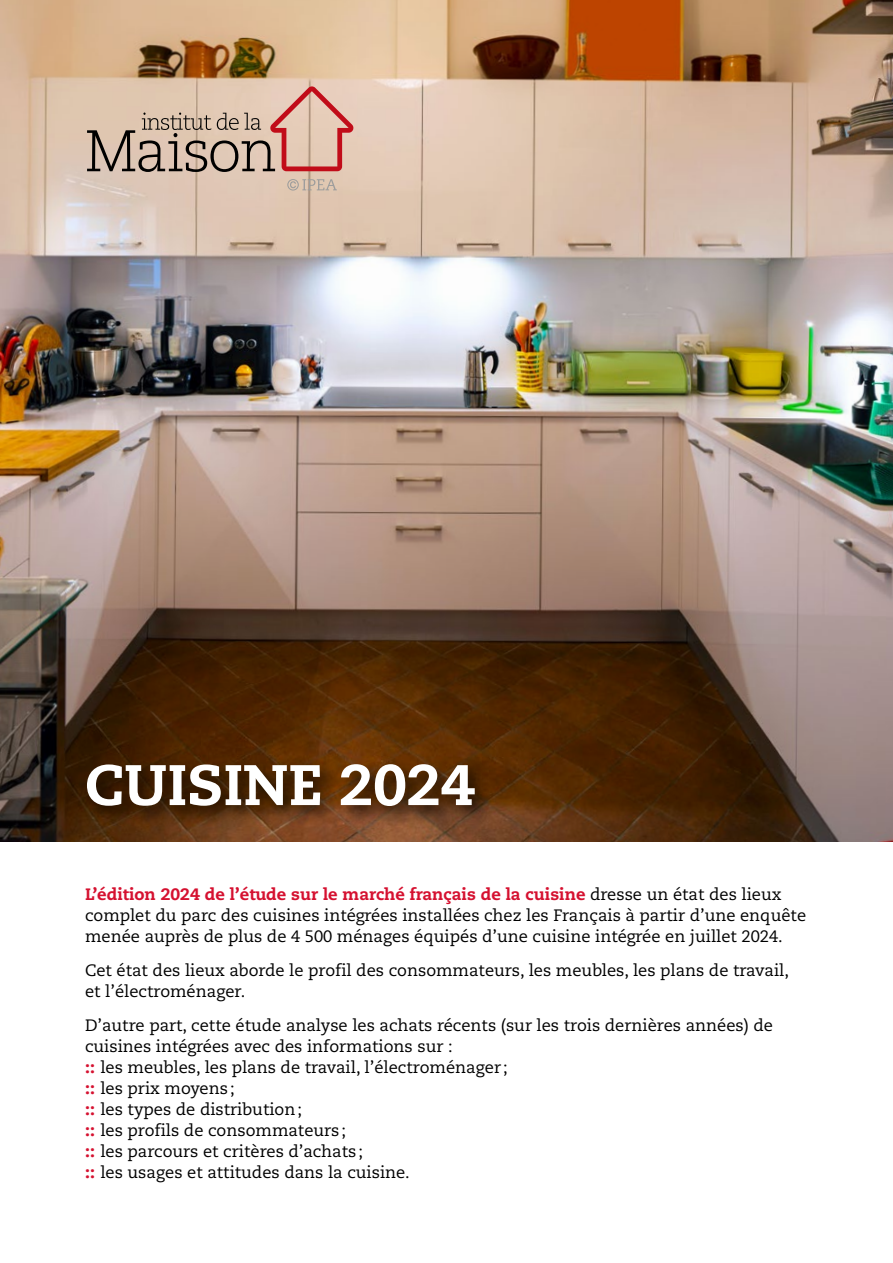
<style>
.page{position:relative;width:893px;height:1263px;background:#fff}
.page>*{position:absolute;margin:0;border:0;box-sizing:border-box;transform-origin:0 0}
.t1{font:800 57px "Caecilia LT Pro 85";color:#fff}
.t2{font:16.5px/21px "Caecilia LT Pro 55 Roman";color:#000}
.t3{font:800 16.5px "Caecilia LT Pro 85";color:#d51130}
.s1{font-family:"Caecilia LT Pro 55 Roman";font-weight:400;color:#000}
.s2{font-family:"Caecilia LT Pro 85";font-weight:800;color:#d51130}
</style>
<div class="page">
<img style="left:0;top:0;width:893px;height:842px">
<div style="left:81px;top:757px;width:414px;height:69px;background:#000;opacity:.75"></div>
<svg style="left:87px;top:86px;width:267px;height:86px;background:#caaa9a"></svg>
<svg style="left:287px;top:179px;width:50px;height:12px"></svg>
<h1 class="t1" style="left:85px;top:746px;width:391px">CUISINE 2024</h1>
<p class="t3" style="left:85px;top:883px;width:698px">L’édition 2024 de l’étude sur le marché français de la cuisine <span class="s1">dresse un état des lieux</span></p>
<p class="t2" style="left:85px;top:905px;width:723px">complet du parc des cuisines intégrées installées chez les Français à partir d’une enquête menée auprès de plus de 4 500 ménages équipés d’une cuisine intégrée en juillet 2024.</p>
<p class="t2" style="left:85px;top:960px;width:705px">Cet état des lieux aborde le profil des consommateurs, les meubles, les plans de travail, et l’électroménager.</p>
<p class="t2" style="left:85px;top:1014px;width:690px">D’autre part, cette étude analyse les achats récents (sur les trois dernières années) de cuisines intégrées avec des informations sur :<br><span class="s2">::</span> les meubles, les plans de travail, l’électroménager ;<br><span class="s2">::</span> les prix moyens;<br><span class="s2">::</span> les types de distribution;<br><span class="s2">::</span> les profils de consommateurs ;<br><span class="s2">::</span> les parcours et critères d’achats;<br><span class="s2">::</span> les usages et attitudes dans la cuisine.</p>
</div>
